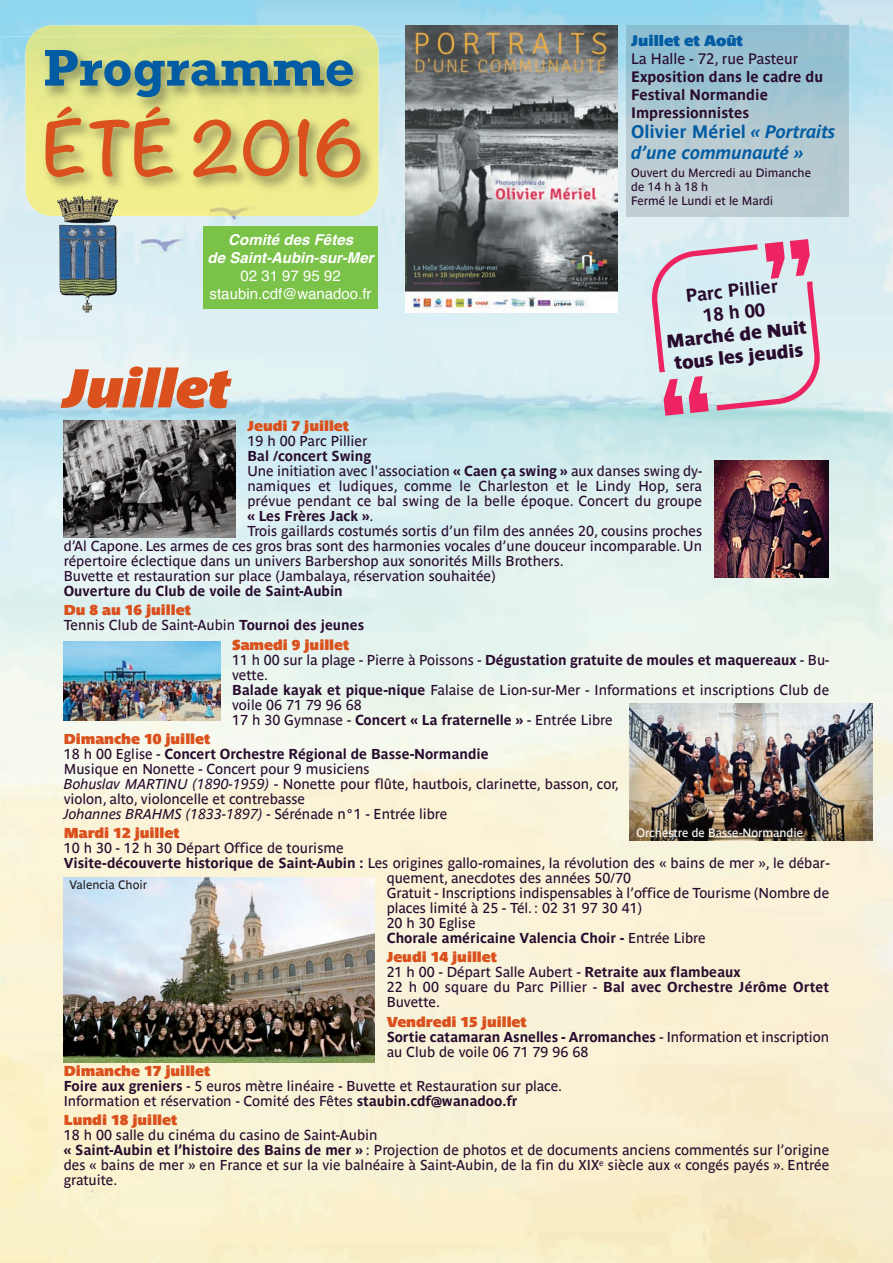
<style>
.page{position:relative;width:893px;height:1263px;background:#fff}
.page>*{position:absolute;margin:0;border:0;box-sizing:border-box;transform-origin:0 0}
.t1{font:700 66.15px "Noteworthy";color:#da511d}
.t2{font:italic 700 54px "Parisine Sombre";color:#da511d}
.t3{font:700 52.35px "Rockwell";color:#015ca3}
.t4{font:18.3px/22px "Parisine Sombre";color:#280b2e;text-align:center}
.t5{font:700 18.3px/22px "Parisine";color:#280b2e;text-align:center}
.t6{font:italic 700 18px/21.6px "Parisine";color:#015ca3}
.t7{font:700 15px/18px "Parisine";color:#280b2e}
.t8{font:italic 700 15px/18px "Helvetica";letter-spacing:.005em;color:#fff;text-align:center}
.t9{font:15px/18px "Helvetica";color:#fff;text-align:center}
.t10{font:15px "Parisine";color:#280b2e}
.t11{font:700 15px "Parisine Sombre";color:#015ca3}
.t12{font:14.25px/15px "Parisine";color:#280b2e}
.t13{font:700 14.25px "Parisine Sombre";color:#da511d}
.t14{font:700 14.25px "Parisine";color:#280b2e}
.t15{font:12px/14.4px "Parisine";color:#280b2e}
.t16{font:12px "Parisine";color:#fff}
.t17{font:12px "Parisine";color:#231f20}
.s1{font-style:normal}
.s2{font-weight:700}
.s3{font-weight:400}
.s4{font-style:italic}
</style>
<div class="page">
<img style="left:0;top:0;width:893px;height:1263px">
<div style="left:31px;top:26px;width:342px;height:10px;background:#d9e58f"></div>
<img style="left:1px;top:36px;width:404px;height:203px">
<img style="left:26px;top:36px;width:352px;height:180px">
<img style="left:630px;top:704px;width:243px;height:137px">
<img style="left:714px;top:460px;width:115px;height:118px">
<img style="left:64px;top:421px;width:171px;height:116px">
<img style="left:64px;top:642px;width:156px;height:78px">
<img style="left:64px;top:878px;width:311px;height:184px">
<img style="left:57px;top:196px;width:61px;height:27px">
<img style="left:405px;top:26px;width:213px;height:286px">
<img style="left:627px;top:26px;width:221px;height:191px">
<svg style="left:649px;top:239px;width:173px;height:177px"></svg>
<div style="left:203px;top:226px;width:175px;height:83px;background:#7bc249"></div>
<h3 class="t3" style="left:43px;top:36px;width:313px">Programme</h3>
<h1 class="t1" style="left:43px;top:91px;width:324px">été 2016</h1>
<p class="t8" style="left:208px;top:232px;width:168px">Comité des Fêtes<br>de Saint-Aubin-sur-Mer</p>
<p class="t9" style="left:210px;top:268px;width:163px">02 31 97 95 92 staubin.cdf@wanadoo.fr</p>
<h2 class="t2" style="left:64px;top:367px;width:168px">Juillet</h2>
<p class="t11" style="left:631px;top:35px;width:113px">Juillet et Août</p>
<p class="t10" style="left:631px;top:53px;width:169px">La Halle - 72, rue Pasteur</p>
<p class="t7" style="left:631px;top:69px;width:194px">Exposition dans le cadre du<br>Festival Normandie<br>Impressionnistes</p>
<p class="t6" style="left:631px;top:122px;width:206px"><span class="s1">Olivier Mériel</span> « Portraits d’une communauté »</p>
<p class="t15" style="left:631px;top:166px;width:181px">Ouvert du Mercredi au Dimanche de 14 h à 18 h<br>Fermé le Lundi et le Mardi</p>
<p class="t5" style="left:685px;top:286px;width:94px;rotate:-6deg">Parc Pillier<br>18 h 00</p>
<p class="t4" style="left:665px;top:332px;width:142px;rotate:-6deg">Marché de Nuit tous les jeudis</p>
<p class="t13" style="left:247px;top:420px;width:103px">Jeudi 7 juillet</p>
<p class="t12" style="left:247px;top:435px;width:121px">19 h 00 Parc Pillier</p>
<p class="t14" style="left:247px;top:450px;width:125px">Bal /concert Swing</p>
<p class="t12" style="left:247px;top:465px;width:456px">Une initiation avec l'association <span class="s2">« Caen ça swing »</span> aux danses swing dy-</p>
<p class="t12" style="left:247px;top:480px;width:456px">namiques et ludiques, comme le Charleston et le Lindy Hop, sera</p>
<p class="t12" style="left:247px;top:495px;width:456px">prévue pendant ce bal swing de la belle époque. Concert du groupe</p>
<p class="t14" style="left:247px;top:510px;width:128px">« Les Frères Jack »<span class="s3">.</span></p>
<p class="t12" style="left:247px;top:525px;width:456px">Trois gaillards costumés sortis d’un film des années 20, cousins proches</p>
<p class="t12" style="left:64px;top:540px;width:640px">d’Al Capone. Les armes de ces gros bras sont des harmonies vocales d’une douceur incomparable. Un</p>
<p class="t12" style="left:64px;top:555px;width:502px">répertoire éclectique dans un univers Barbershop aux sonorités Mills Brothers.</p>
<p class="t12" style="left:64px;top:570px;width:433px">Buvette et restauration sur place (Jambalaya, réservation souhaitée)</p>
<p class="t14" style="left:64px;top:585px;width:281px">Ouverture du Club de voile de Saint-Aubin</p>
<p class="t13" style="left:64px;top:605px;width:129px">Du 8 au 16 juillet</p>
<p class="t12" style="left:64px;top:619px;width:302px">Tennis Club de Saint-Aubin <span class="s2">Tournoi des jeunes</span></p>
<p class="t13" style="left:232px;top:639px;width:119px">Samedi 9 juillet</p>
<p class="t12" style="left:232px;top:653px;width:599px">11 h 00 sur la plage - Pierre à Poissons - <span class="s2">Dégustation gratuite de moules et maquereaux</span> - Bu&shy;vette.<br><span class="s2">Balade kayak et pique-nique</span> Falaise de Lion-sur-Mer - Informations et inscriptions Club de voile 06 71 79 96 68<br>17 h 30 Gymnase - <span class="s2">Concert « La fraternelle »</span> - Entrée Libre</p>
<p class="t13" style="left:64px;top:733px;width:148px">Dimanche 10 juillet</p>
<p class="t12" style="left:64px;top:747px;width:557px">18 h 00 Eglise - <span class="s2">Concert Orchestre Régional de Basse-Normandie<br></span>Musique en Nonette - Concert pour 9 musiciens<br><span class="s4">Bohuslav MARTINU (1890-1959)</span> - Nonette pour flûte, hautbois, clarinette, basson, cor, violon, alto, violoncelle et contrebasse<br><span class="s4">Johannes BRAHMS (1833-1897)</span> - Sérénade n°1 - Entrée libre</p>
<p class="t13" style="left:64px;top:827px;width:117px">Mardi 12 juillet</p>
<p class="t12" style="left:64px;top:842px;width:281px">10 h 30 - 12 h 30 Départ Office de tourisme</p>
<p class="t12" style="left:64px;top:857px;width:767px"><span class="s2">Visite-découverte historique de Saint-Aubin :</span> Les origines gallo-romaines, la révolution des « bains de mer », le débar-</p>
<p class="t12" style="left:387px;top:872px;width:246px">quement, anecdotes des années 50/70</p>
<p class="t12" style="left:387px;top:887px;width:444px">Gratuit - Inscriptions indispensables à l’office de Tourisme (Nombre de</p>
<p class="t12" style="left:387px;top:902px;width:257px">places limité à 25 - Tél. : 02 31 97 30 41)</p>
<p class="t12" style="left:387px;top:917px;width:90px">20 h 30 Eglise</p>
<p class="t14" style="left:387px;top:933px;width:321px">Chorale américaine Valencia Choir - <span class="s3">Entrée Libre</span></p>
<p class="t13" style="left:387px;top:952px;width:112px">Jeudi 14 juillet</p>
<p class="t12" style="left:387px;top:966px;width:444px">21 h 00 - Départ Salle Aubert - <span class="s2">Retraite aux flambeaux<br></span>22 h 00 square du Parc Pillier - <span class="s2">Bal avec Orchestre Jérôme Ortet<br></span>Buvette.</p>
<p class="t13" style="left:387px;top:1016px;width:141px">Vendredi 15 juillet</p>
<p class="t12" style="left:387px;top:1030px;width:444px"><span class="s2">Sortie catamaran Asnelles - Arromanches</span> - Information et inscription au Club de voile 06 71 79 96 68</p>
<p class="t13" style="left:64px;top:1065px;width:148px">Dimanche 17 juillet</p>
<p class="t12" style="left:64px;top:1079px;width:500px"><span class="s2">Foire aux greniers</span> - 5 euros mètre linéaire - Buvette et Restauration sur place.<br>Information et réservation - Comité des Fêtes <span class="s2">staubin.cdf@wanadoo.fr</span></p>
<p class="t13" style="left:64px;top:1115px;width:115px">Lundi 18 juillet</p>
<p class="t12" style="left:64px;top:1129px;width:767px">18 h 00 salle du cinéma du casino de Saint-Aubin<br><span class="s2">« Saint-Aubin et l’histoire des Bains de mer »</span> : Projection de photos et de documents anciens commentés sur l’origine des « bains de mer » en France et sur la vie balnéaire à Saint-Aubin, de la fin du XIX<sup>e</sup> siècle aux « congés payés ». Entrée gratuite.</p>
<p class="t16" style="left:636px;top:828px;width:168px">Orchestre de Basse-Normandie</p>
<p class="t17" style="left:70px;top:880px;width:79px">Valencia Choir</p>
</div>
